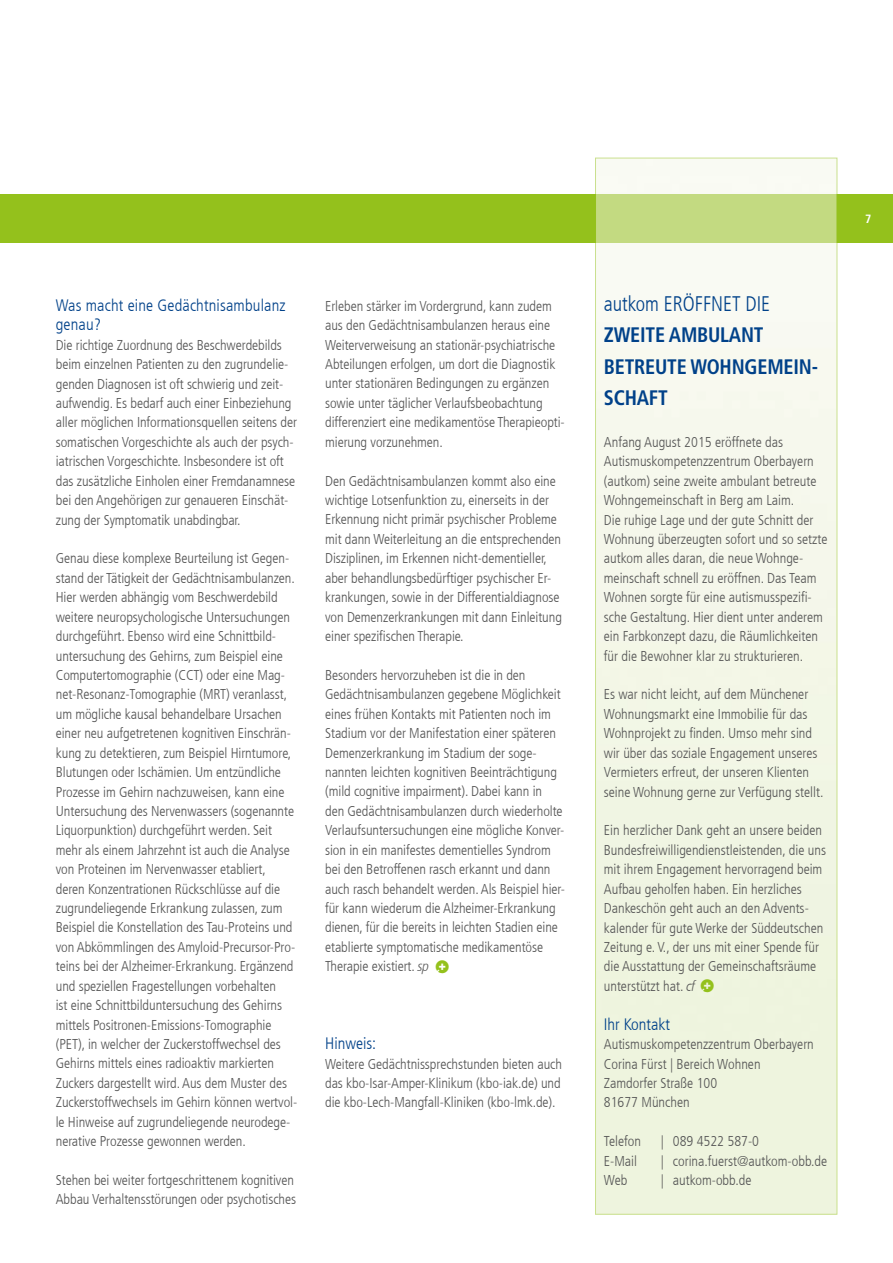
<style>
.page{position:relative;width:893px;height:1263px;background:#fff}
.page>*{position:absolute;margin:0;border:0;box-sizing:border-box;transform-origin:0 0}
.t1{font:700 condensed 21px/31.5px "Frutiger LT Com";letter-spacing:-.01em;color:#004189;scale:.96 1}
.t2{font:300 condensed 21px "Frutiger LT Com";color:#004189;scale:.96 1}
.t3{font:300 condensed 16.5px/19.4px "Frutiger LT Com";letter-spacing:.01em;color:#004189}
.t4{font:300 condensed 14.25px/19.4px "Frutiger LT Com";letter-spacing:-.005em;color:#565656}
.t5{font:700 condensed 12px "Frutiger LT Com";color:#fff}
.s1{font-style:italic}
.s2{font-family:"kboplus";font-weight:400;font-stretch:normal;font-size:15.6px;color:#94c11c}
</style>
<div class="page">
<div style="left:0;top:194px;width:893px;height:49px;background:#94c11c"></div>
<img style="left:597px;top:160px;width:238px;height:1052px">
<p class="t3" style="left:56px;top:296px;width:231px">Was macht eine Gedächtnisambulanz genau?</p>
<p class="t4" style="left:56px;top:335px;width:243px">Die richtige Zuordnung des Beschwerdebilds beim einzelnen Patienten zu den zugrundelie&shy;genden Diagnosen ist oft schwierig und zeit&shy;aufwendig. Es bedarf auch einer Einbeziehung aller möglichen Informationsquellen seitens der somatischen Vorgeschichte als auch der psych&shy;iatrischen Vorgeschichte. Insbesondere ist oft das zusätzliche Einholen einer Fremdanamnese bei den Angehörigen zur genaueren Einschät&shy;zung der Symptomatik unabdingbar.</p>
<p class="t4" style="left:56px;top:549px;width:243px">Genau diese komplexe Beurteilung ist Gegen&shy;stand der Tätigkeit der Gedächtnisambulanzen.<br>Hier werden abhängig vom Beschwerdebild weitere neuropsychologische Untersuchungen durchgeführt. Ebenso wird eine Schnittbild&shy;untersuchung des Gehirns, zum Beispiel eine Computertomographie (CCT) oder eine Mag&shy;net-Resonanz-Tomographie (MRT) veranlasst, um mögliche kausal behandelbare Ursachen einer neu aufgetretenen kognitiven Einschrän&shy;kung zu detektieren, zum Beispiel Hirntumore, Blutungen oder Ischämien. Um entzündliche Prozesse im Gehirn nachzuweisen, kann eine Untersuchung des Nervenwassers (sogenannte Liquorpunktion) durchgeführt werden. Seit mehr als einem Jahrzehnt ist auch die Analyse von Proteinen im Nervenwasser etabliert, deren Konzentrationen Rückschlüsse auf die zugrundeliegende Erkrankung zulassen, zum Beispiel die Konstellation des Tau-Proteins und von Abkömmlingen des Amyloid-Precursor-Pro&shy;teins bei der Alzheimer-Erkrankung. Ergänzend und speziellen Fragestellungen vorbehalten<br>ist eine Schnittbilduntersuchung des Gehirns mittels Positronen-Emissions-Tomographie (PET), in welcher der Zuckerstoffwechsel des Gehirns mittels eines radioaktiv markierten Zuckers dargestellt wird. Aus dem Muster des Zuckerstoffwechsels im Gehirn können wertvol&shy;le Hinweise auf zugrundeliegende neurodege&shy;nerative Prozesse gewonnen werden.</p>
<p class="t4" style="left:56px;top:1170px;width:242px">Stehen bei weiter fortgeschrittenem kognitiven<br>Abbau Verhaltensstörungen oder psychotisches</p>
<p class="t4" style="left:325px;top:296px;width:241px">Erleben stärker im Vordergrund, kann zudem aus den Gedächtnisambulanzen heraus eine Weiterverweisung an stationär-psychiatrische Abteilungen erfolgen, um dort die Diagnostik unter stationären Bedingungen zu ergänzen sowie unter täglicher Verlaufsbeobachtung differenziert eine medikamentöse Therapieopti&shy;mierung vorzunehmen.</p>
<p class="t4" style="left:325px;top:471px;width:238px">Den Gedächtnisambulanzen kommt also eine wichtige Lotsenfunktion zu, einerseits in der Erkennung nicht primär psychischer Probleme mit dann Weiterleitung an die entsprechenden Disziplinen, im Erkennen nicht-dementieller, aber behandlungsbedürftiger psychischer Er&shy;krankungen, sowie in der Differentialdiagnose von Demenzerkrankungen mit dann Einleitung einer spezifischen Therapie.</p>
<p class="t4" style="left:325px;top:665px;width:241px">Besonders hervorzuheben ist die in den Gedächtnisambulanzen gegebene Möglichkeit eines frühen Kontakts mit Patienten noch im Stadium vor der Manifestation einer späteren Demenzerkrankung im Stadium der soge&shy;nannten leichten kognitiven Beeinträchtigung (mild cognitive impairment). Dabei kann in<br>den Gedächtnisambulanzen durch wiederholte Verlaufsuntersuchungen eine mögliche Konver&shy;sion in ein manifestes dementielles Syndrom bei den Betroffenen rasch erkannt und dann auch rasch behandelt werden. Als Beispiel hier&shy;für kann wiederum die Alzheimer-Erkrankung dienen, für die bereits in leichten Stadien eine etablierte symptomatische medikamentöse Therapie existiert. <span class="s1">sp</span> <span class="s2">B</span></p>
<p class="t3" style="left:325px;top:1034px;width:53px">Hinweis:</p>
<p class="t4" style="left:325px;top:1054px;width:238px;text-align:justify">Weitere Gedächtnissprechstunden bieten auch das kbo-Isar-Amper-Klinikum (kbo-iak.de) und die kbo-Lech-Mangfall-Kliniken (kbo-lmk.de).</p>
<h1 class="t2" style="left:604px;top:292px;width:175px">autkom ERÖFFNET DIE</h1>
<h1 class="t1" style="left:604px;top:319px;width:225px">ZWEITE AMBULANT<br>BETREUTE WOHNGEMEIN-<br>SCHAFT</h1>
<p class="t4" style="left:604px;top:432px;width:225px">Anfang August 2015 eröffnete das Autismuskompetenzzentrum Oberbayern (autkom) seine zweite ambulant betreute Wohngemeinschaft in Berg am Laim.<br>Die ruhige Lage und der gute Schnitt der Wohnung überzeugten sofort und so setzte autkom alles daran, die neue Wohnge&shy;meinschaft schnell zu eröffnen. Das Team Wohnen sorgte für eine autismusspezifi&shy;sche Gestaltung. Hier dient unter anderem ein Farbkonzept dazu, die Räumlichkeiten für die Bewohner klar zu strukturieren.</p>
<p class="t4" style="left:604px;top:685px;width:221px">Es war nicht leicht, auf dem Münchener Wohnungsmarkt eine Immobilie für das Wohnprojekt zu finden. Umso mehr sind wir über das soziale Engagement unseres Vermieters erfreut, der unseren Klienten seine Wohnung gerne zur Verfügung stellt.</p>
<p class="t4" style="left:604px;top:821px;width:224px">Ein herzlicher Dank geht an unsere beiden Bundesfreiwilligendienstleistenden, die uns mit ihrem Engagement hervorragend beim Aufbau geholfen haben. Ein herzliches Dankeschön geht auch an den Advents&shy;kalender für gute Werke der Süddeutschen Zeitung e. V., der uns mit einer Spende für die Ausstattung der Gemeinschaftsräume unterstützt hat. <span class="s1">cf</span> <span class="s2">B</span></p>
<p class="t3" style="left:604px;top:1014px;width:68px">Ihr Kontakt</p>
<p class="t4" style="left:604px;top:1035px;width:212px">Autismuskompetenzzentrum Oberbayern<br>Corina Fürst | Bereich Wohnen<br>Zamdorfer Straße 100<br>81677 München</p>
<p class="t4" style="left:604px;top:1132px;width:39px">Telefon</p>
<p class="t4" style="left:661px;top:1132px;width:100px">| 089 4522 587-0</p>
<p class="t4" style="left:604px;top:1151px;width:35px">E-Mail</p>
<p class="t4" style="left:661px;top:1151px;width:168px">| corina.fuerst@autkom-obb.de</p>
<p class="t4" style="left:604px;top:1171px;width:25px">Web</p>
<p class="t4" style="left:661px;top:1171px;width:92px">| autkom-obb.de</p>
<p class="t5" style="left:865px;top:212px;width:8px">7</p>
</div>
